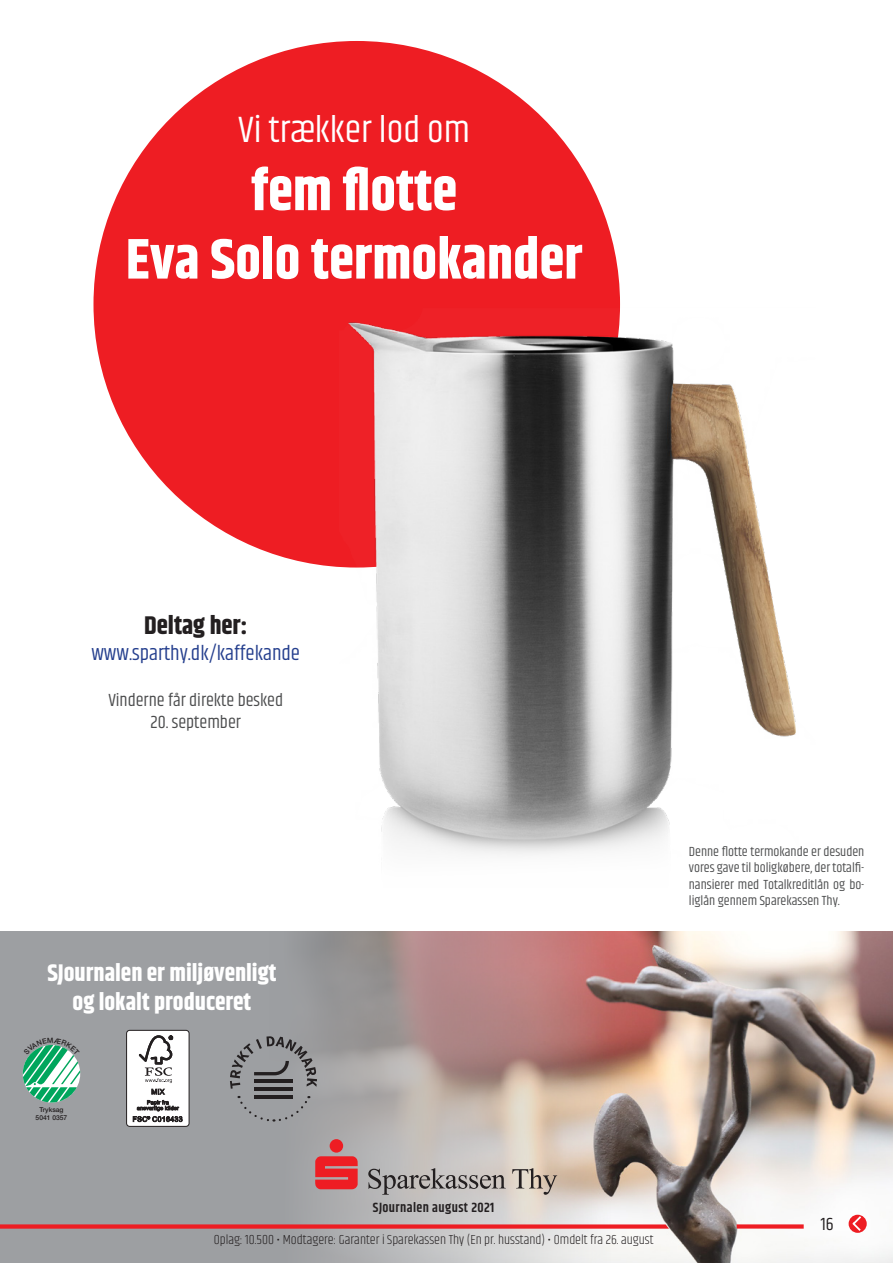
<style>
.page{position:relative;width:893px;height:1263px;background:#fff}
.page>*{position:absolute;margin:0;border:0;box-sizing:border-box;transform-origin:0 0}
.t1{font:700 57px "Khand";color:#fff}
.t2{font:37.5px "Khand";color:#fff}
.t3{font:700 25.5px "Khand";color:#231f20}
.t4{font:700 24px "Khand";color:#fff}
.t5{font:21px "Khand";color:#253f8e}
.t6{font:18px "Khand";color:#4b4c4d}
.t7{font:18px "Khand";color:#231f20}
.t8{font:13.5px/16.2px "Khand";color:#4b4c4d;text-align:justify}
.Brødtekst{font:300 13.5px "Khand";color:#231f20}
.Brødtekst-2{font:600 13.5px "Khand";letter-spacing:.03em;color:#231f20}
.t9{font:500 6.75px "Helvetica Neue";color:#231f20}
.t10{font:5.7px "Arial";color:#231f20}
</style>
<div class="page">
<div style="left:93px;top:41px;width:527px;height:526px;background:#ee1d23;border-radius:50%"></div>
<div style="left:0;top:931px;width:824px;height:332px;background:#9d9fa2"></div>
<img style="left:269px;top:931px;width:624px;height:332px">
<svg style="left:315px;top:1156px;width:43px;height:33px"></svg>
<div style="left:330px;top:1139px;width:13px;height:13px;background:#ee1d23;border-radius:50%"></div>
<svg style="left:368px;top:1168px;width:138px;height:27px;background:#a3a09e"></svg>
<svg style="left:512px;top:1168px;width:45px;height:27px"></svg>
<svg style="left:849px;top:1215px;width:18px;height:18px"></svg>
<svg style="left:850px;top:1215px;width:13px;height:18px"></svg>
<div style="left:127px;top:1030px;width:62px;height:96px;background:#fff;border-radius:3px"></div>
<div style="left:126px;top:1030px;width:63px;height:97px;border:1px solid #231f20;border-radius:3px"></div>
<svg style="left:139px;top:1035px;width:34px;height:59px"></svg>
<svg style="left:133px;top:1100px;width:50px;height:22px"></svg>
<svg style="left:238px;top:1096px;width:72px;height:27px"></svg>
<hr style="left:254px;top:1095px;width:39px;height:3px;background:#231f20">
<hr style="left:254px;top:1087px;width:39px;height:3px;background:#231f20">
<svg style="left:230px;top:1036px;width:87px;height:53px"></svg>
<svg style="left:0;top:1224px;width:669px;height:5px;background:#e5353a"></svg>
<div style="left:736px;top:1224px;width:68px;height:5px;background:#ee1d23"></div>
<img style="left:341px;top:311px;width:455px;height:544px">
<svg style="left:23px;top:1045px;width:57px;height:57px"></svg>
<p class="t2" style="left:238px;top:107px;width:233px">Vi trækker lod om</p>
<p class="t1" style="left:251px;top:150px;width:207px">fem flotte</p>
<p class="t1" style="left:126px;top:219px;width:458px">Eva Solo termokander</p>
<p class="t3" style="left:144px;top:608px;width:104px">Deltag her:</p>
<p class="t5" style="left:91px;top:640px;width:210px">www.sparthy.dk/kaffekande</p>
<p class="t6" style="left:108px;top:689px;width:176px">Vinderne får direkte besked</p>
<p class="t6" style="left:151px;top:711px;width:92px">20. september</p>
<p class="t4" style="left:47px;top:956px;width:230px">SJournalen er miljøvenligt</p>
<p class="t4" style="left:73px;top:985px;width:180px">og lokalt produceret</p>
<p class="t8" style="left:689px;top:844px;width:177px">Denne flotte termokande er desuden vores gave til boligkøbere, der totalfi&shy;nansierer med Totalkreditlån og bo&shy;liglån gennem Sparekassen Thy.</p>
<p class="t9" style="left:39px;top:1104px;width:26px">Tryksag</p>
<p class="t10" style="left:42px;top:1106px;width:22px">Tryksag</p>
<p class="t9" style="left:36px;top:1112px;width:33px">5041 0357</p>
<p class="t10" style="left:39px;top:1114px;width:29px">5041 0357</p>
<p class="Brødtekst-2" style="left:373px;top:1199px;width:123px">SJournalen august 2021</p>
<p class="Brødtekst" style="left:214px;top:1231px;width:441px">Oplag: 10.500 • Modtagere: Garanter i Sparekassen Thy (En pr. husstand) • Omdelt fra 26. august</p>
<p class="t7" style="left:821px;top:1213px;width:14px">16</p>
</div>
